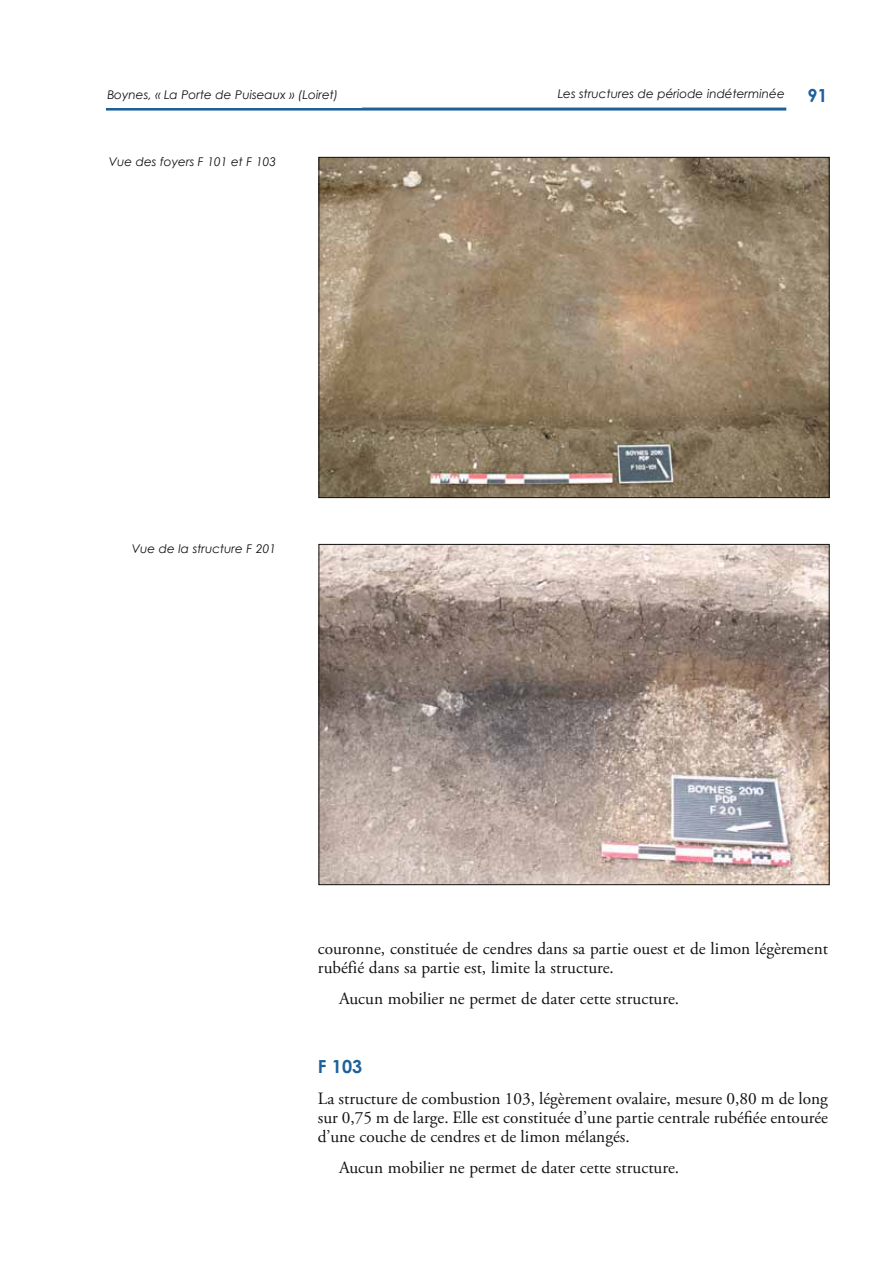
<style>
.page{position:relative;width:893px;height:1263px;background:#fff}
.page>*{position:absolute;margin:0;border:0;box-sizing:border-box;transform-origin:0 0}
.t1{font:700 18px "Century Gothic";color:#1d609b}
.t2{font:17.25px/18.8px "Adobe Garamond Pro";color:#121212}
.t3{font:italic 12px "Century Gothic";color:#121212}
</style>
<div class="page">
<hr style="left:106px;top:108px;width:680px;height:3px;background:#1d609b">
<img style="left:321px;top:159px;width:507px;height:337px">
<img style="left:321px;top:546px;width:507px;height:337px">
<p class="t3" style="left:107px;top:88px;width:232px">Boynes, « La Porte de Puiseaux » (Loiret)</p>
<p class="t3" style="left:558px;top:87px;width:229px">Les structures de période indéterminée</p>
<p class="t1" style="left:807px;top:84px;width:22px">91</p>
<p class="t3" style="left:109px;top:155px;width:169px">Vue des foyers F 101 et F 103</p>
<p class="t3" style="left:132px;top:542px;width:146px">Vue de la structure F 201</p>
<p class="t2" style="left:318px;top:940px;width:512px">couronne, constituée de cendres dans sa partie ouest et de limon légèrement rubéfié dans sa partie est, limite la structure.</p>
<p class="t2" style="left:339px;top:990px;width:342px">Aucun mobilier ne permet de dater cette structure.</p>
<p class="t1" style="left:318px;top:1055px;width:46px">F 103</p>
<p class="t2" style="left:318px;top:1090px;width:512px;text-align:justify">La structure de combustion 103, légèrement ovalaire, mesure 0,80 m de long sur 0,75 m de large. Elle est constituée d’une partie centrale rubéfiée entourée d’une couche de cendres et de limon mélangés.</p>
<p class="t2" style="left:339px;top:1159px;width:342px">Aucun mobilier ne permet de dater cette structure.</p>
</div>
